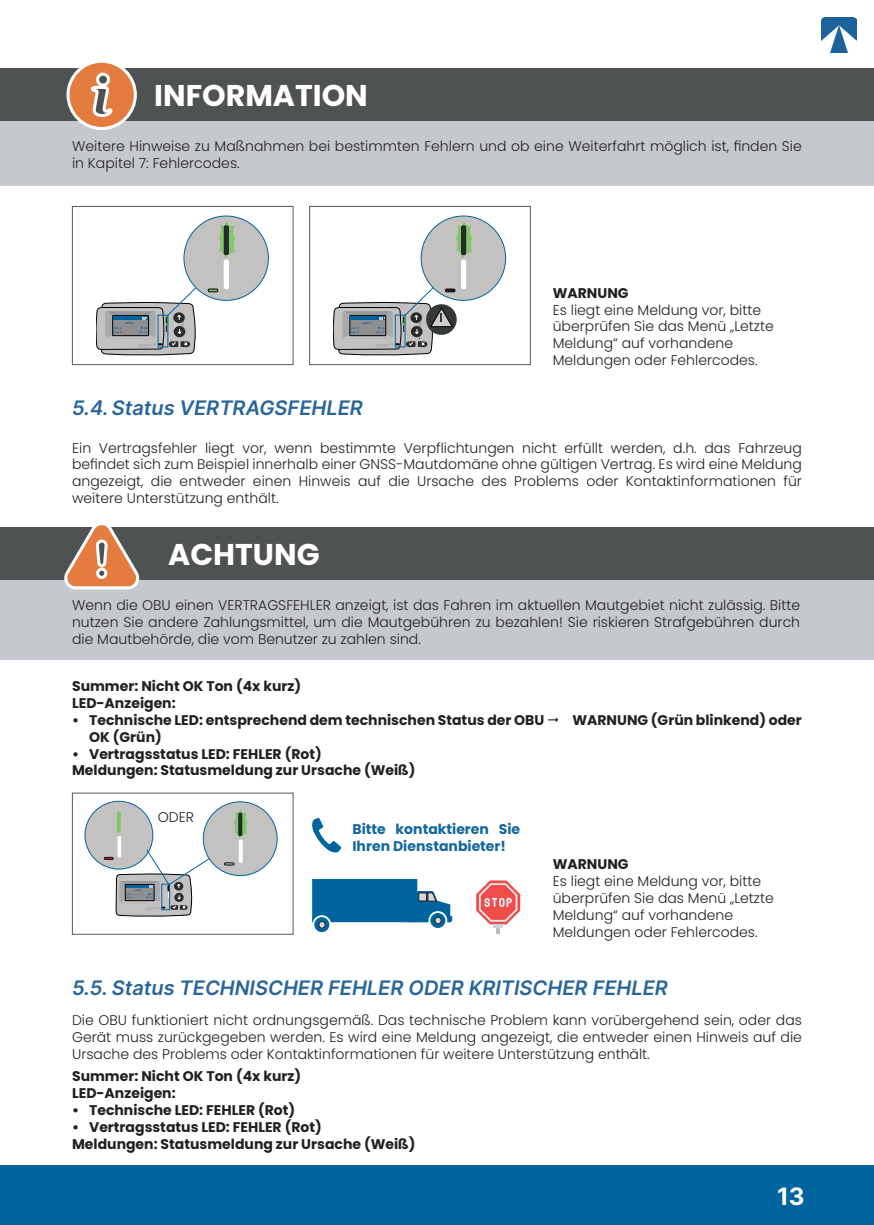
<style>
.page{position:relative;width:874px;height:1225px;background:#fff}
.page>*{position:absolute;margin:0;border:0;box-sizing:border-box;transform-origin:0 0}
.t1{font:700 30px "Poppins";color:#fff}
.t2{font:24px "Inter";color:#fff}
.t3{font:20px "Inter";color:#27659b}
.t4{font:300 14px/16.8px "Poppins";color:#231f20}
.t5{font:700 14px/16.8px "Poppins";color:#231f20}
.t6{font:700 14px/16.8px "Poppins";color:#12679d}
.t7{font:700 2.4px/3.8px "Roboto";color:#00649e}
</style>
<div class="page">
<div style="left:0;top:1165px;width:873px;height:60px;background:#00649e"></div>
<img style="left:821px;top:17px;width:35px;height:35px">
<div style="left:0;top:69px;width:873px;height:117px;background:#c5c9ce"></div>
<div style="left:0;top:69px;width:873px;height:52px;background:#4f5252"></div>
<svg style="left:65px;top:62px;width:73px;height:68px"></svg>
<div style="left:184px;top:216px;width:84px;height:84px;background:#c4c2c1;border-radius:50%"></div>
<svg style="left:219px;top:222px;width:16px;height:43px"></svg>
<div style="left:224px;top:225px;width:5px;height:30px;background:#252b2c;border-radius:2px"></div>
<div style="left:224px;top:259px;width:5px;height:30px;background:#fff;border-radius:2px"></div>
<svg style="left:97px;top:277px;width:121px;height:79px"></svg>
<div style="left:72px;top:206px;width:221px;height:159px;border:1px solid #57585a"></div>
<div style="left:421px;top:216px;width:84px;height:84px;background:#c4c2c1;border-radius:50%"></div>
<svg style="left:456px;top:221px;width:16px;height:37px"></svg>
<div style="left:461px;top:225px;width:5px;height:30px;background:#252b2c;border-radius:2px"></div>
<div style="left:461px;top:259px;width:5px;height:30px;background:#fff;border-radius:2px"></div>
<div style="left:309px;top:206px;width:221px;height:159px;border:1px solid #57585a"></div>
<div style="left:426px;top:304px;width:30px;height:31px;background:#353838;border-radius:50%"></div>
<svg style="left:333px;top:277px;width:122px;height:79px"></svg>
<div style="left:0;top:528px;width:873px;height:131px;background:#c5c9ce"></div>
<div style="left:0;top:528px;width:873px;height:52px;background:#4f5252"></div>
<svg style="left:61px;top:525px;width:81px;height:65px"></svg>
<div style="left:85px;top:801px;width:68px;height:68px;background:#c4c2c1;border-radius:50%"></div>
<div style="left:85px;top:801px;width:68px;height:68px;border:1px solid #00649e;border-radius:50%"></div>
<svg style="left:117px;top:811px;width:4px;height:22px"></svg>
<svg style="left:117px;top:836px;width:4px;height:21px"></svg>
<div style="left:203px;top:802px;width:74px;height:73px;background:#c4c2c1;border-radius:50%"></div>
<div style="left:203px;top:801px;width:74px;height:74px;border:1px solid #00649e;border-radius:50%"></div>
<svg style="left:234px;top:810px;width:13px;height:29px"></svg>
<svg style="left:238px;top:812px;width:4px;height:24px"></svg>
<div style="left:238px;top:839px;width:5px;height:24px;background:#fff;border-radius:2px"></div>
<svg style="left:224px;top:863px;width:10px;height:2px"></svg>
<svg style="left:104px;top:849px;width:107px;height:68px"></svg>
<svg style="left:313px;top:916px;width:17px;height:17px"></svg>
<div style="left:312px;top:915px;width:19px;height:19px;border:2px solid #fff;border-radius:50%"></div>
<div style="left:319px;top:921px;width:6px;height:7px;background:#dbd9d8;border-radius:50%"></div>
<div style="left:319px;top:921px;width:6px;height:7px;border:1px solid #232421;border-radius:50%"></div>
<svg style="left:429px;top:912px;width:17px;height:17px"></svg>
<div style="left:428px;top:911px;width:19px;height:19px;border:2px solid #fff;border-radius:50%"></div>
<svg style="left:312px;top:879px;width:140px;height:44px"></svg>
<div style="left:435px;top:917px;width:6px;height:7px;border:1px solid #232421;border-radius:50%"></div>
<svg style="left:312px;top:817px;width:29px;height:36px"></svg>
<svg style="left:476px;top:880px;width:44px;height:53px"></svg>
<h1 class="t1" style="left:154px;top:78px;width:215px">INFORMATION</h1>
<p class="t4" style="left:72px;top:138px;width:731px">Weitere Hinweise zu Maßnahmen bei bestimmten Fehlern und ob eine Weiterfahrt möglich ist, finden Sie in Kapitel 7: Fehlercodes.</p>
<p class="t7" style="left:125px;top:321px;width:10px">ABAB12</p>
<p class="t7" style="left:114px;top:326px;width:10px">CO2 : 0<br>Euro : 6</p>
<p class="t7" style="left:138px;top:326px;width:11px;text-align:right">32t<br>0=0 : 5+</p>
<p class="t7" style="left:362px;top:321px;width:10px">ABAB12</p>
<p class="t7" style="left:351px;top:326px;width:10px">CO2 : 0<br>Euro : 6</p>
<p class="t7" style="left:375px;top:326px;width:11px;text-align:right">32t<br>0=0 : 5+</p>
<h3 class="t3" style="left:72px;top:393px;width:292px">5.4.Status VERTRAGSFEHLER</h3>
<p class="t5" style="left:552px;top:284px;width:77px">WARNUNG</p>
<p class="t4" style="left:552px;top:301px;width:222px">Es liegt eine Meldung vor, bitte überprüfen Sie das Menü „Letzte<br>Meldung“ auf vorhandene<br>Meldungen oder Fehlercodes.</p>
<p class="t4" style="left:72px;top:439px;width:731px;text-align:justify">Ein Vertragsfehler liegt vor, wenn bestimmte Verpflichtungen nicht erfüllt werden, d.h. das Fahrzeug befindet sich zum Beispiel innerhalb einer GNSS-Mautdomäne ohne gültigen Vertrag. Es wird eine Meldung angezeigt, die entweder einen Hinweis auf die Ursache des Problems oder Kontaktinformationen für weitere Unterstützung enthält.</p>
<h1 class="t1" style="left:168px;top:537px;width:153px">ACHTUNG</h1>
<p class="t4" style="left:72px;top:597px;width:729px;text-align:justify">Wenn die OBU einen VERTRAGSFEHLER anzeigt, ist das Fahren im aktuellen Mautgebiet nicht zulässig. Bitte nutzen Sie andere Zahlungsmittel, um die Mautgebühren zu bezahlen! Sie riskieren Strafgebühren durch die Mautbehörde, die vom Benutzer zu zahlen sind.</p>
<p class="t5" style="left:72px;top:678px;width:230px">Summer: Nicht OK Ton (4x kurz)<br>LED-Anzeigen:</p>
<p class="t5" style="left:72px;top:712px;width:473px">• Technische LED: entsprechend dem technischen Status der OBU</p>
<p class="t5" style="left:572px;top:712px;width:231px">WARNUNG (Grün blinkend) oder</p>
<p class="t5" style="left:89px;top:728px;width:74px">OK (Grün)</p>
<p class="t5" style="left:72px;top:745px;width:345px">• Vertragsstatus LED: FEHLER (Rot)<br>Meldungen: Statusmeldung zur Ursache (Weiß)</p>
<p class="t4" style="left:158px;top:808px;width:38px">ODER</p>
<p class="t6" style="left:352px;top:821px;width:169px">Bitte kontaktieren Sie<br>Ihren Dienstanbieter!</p>
<p class="t5" style="left:552px;top:856px;width:77px">WARNUNG</p>
<p class="t4" style="left:552px;top:873px;width:222px">Es liegt eine Meldung vor, bitte überprüfen Sie das Menü „Letzte<br>Meldung“ auf vorhandene<br>Meldungen oder Fehlercodes.</p>
<h3 class="t3" style="left:72px;top:973px;width:597px">5.5. Status TECHNISCHER FEHLER ODER KRITISCHER FEHLER</h3>
<p class="t4" style="left:72px;top:1011px;width:731px;text-align:justify">Die OBU funktioniert nicht ordnungsgemäß. Das technische Problem kann vorübergehend sein, oder das Gerät muss zurückgegeben werden. Es wird eine Meldung angezeigt, die entweder einen Hinweis auf die Ursache des Problems oder Kontaktinformationen für weitere Unterstützung enthält.</p>
<p class="t5" style="left:72px;top:1068px;width:230px">Summer: Nicht OK Ton (4x kurz)<br>LED-Anzeigen:</p>
<p class="t5" style="left:72px;top:1101px;width:224px">• Technische LED: FEHLER (Rot)</p>
<p class="t5" style="left:72px;top:1118px;width:345px">• Vertragsstatus LED: FEHLER (Rot)<br>Meldungen: Statusmeldung zur Ursache (Weiß)</p>
<h2 class="t2" style="left:776px;top:1179px;width:29px">13</h2>
</div>
